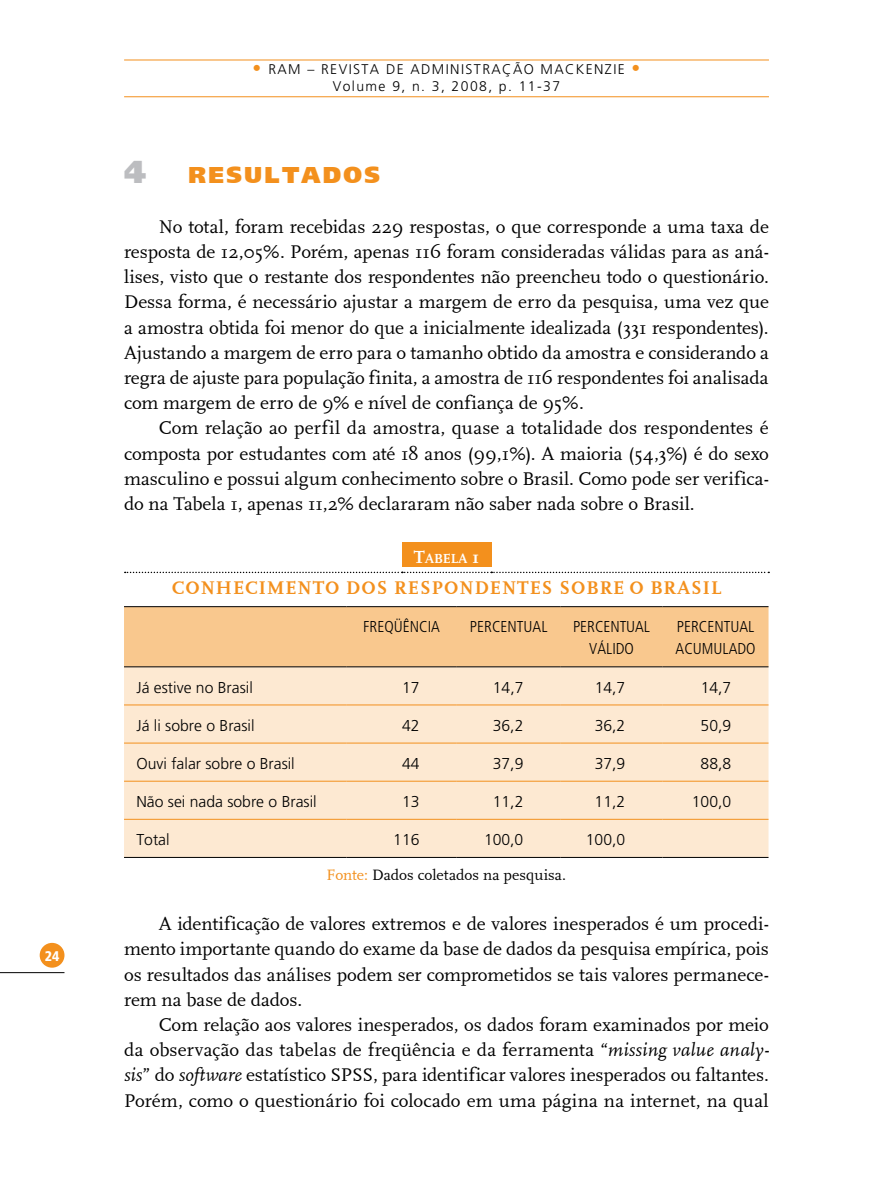
<style>
.page{position:relative;width:893px;height:1191px;background:#fff}
.page>*{position:absolute;margin:0;border:0;box-sizing:border-box;transform-origin:0 0}
.t1{font:900 31.5px "Frutiger";color:#bcbdc0}
.t2{font:900 22.75px "Frutiger";letter-spacing:.1em;color:#f3901d}
.t3{font:19.25px "FF Scala";color:#000}
.t4{font:700 19.25px "FF Scala";color:#f3901d}
.t5{font:300 15.75px "Frutiger";color:#000}
.t6{font:300 condensed 15.75px/22.1px "Frutiger";color:#000;text-align:center}
.t7{font:15.75px "FF Scala";color:#000}
.t8{font:300 14px "Frutiger";letter-spacing:.1em;color:#000}
.t9{font:900 condensed 14px "Frutiger";color:#fff}
.t10{font:700 13.83px "FF Scala";color:#fff}
.s1{font-size:17.5px;color:#f3901d}
.s2{font-size:18.38px}
.s3{color:#f3901d}
.s4{font-style:italic}
</style>
<div class="page">
<div style="left:40px;top:943px;width:24px;height:24px;background:#f3901d;border-radius:50%"></div>
<hr style="left:0;top:972px;width:64px;height:1px;background:#000">
<hr style="left:124px;top:96px;width:645px;height:1px;background:#f3901d">
<hr style="left:124px;top:60px;width:645px;height:1px;background:#f3901d">
<div style="left:402px;top:542px;width:89px;height:25px;background:#f3901d"></div>
<svg style="left:125px;top:571px;width:644px;height:2px"></svg>
<div style="left:124px;top:607px;width:644px;height:59px;background:#f9c88e"></div>
<div style="left:124px;top:667px;width:644px;height:190px;background:#fde9d2"></div>
<hr style="left:124px;top:606px;width:222px;height:1px;background:#000">
<hr style="left:346px;top:606px;width:111px;height:1px;background:#000">
<hr style="left:457px;top:606px;width:104px;height:1px;background:#000">
<hr style="left:561px;top:606px;width:101px;height:1px;background:#000">
<hr style="left:662px;top:606px;width:106px;height:1px;background:#000">
<hr style="left:124px;top:666px;width:222px;height:1px;background:#000">
<hr style="left:346px;top:666px;width:111px;height:1px;background:#000">
<hr style="left:457px;top:666px;width:104px;height:1px;background:#000">
<hr style="left:561px;top:666px;width:101px;height:1px;background:#000">
<hr style="left:662px;top:666px;width:106px;height:1px;background:#000">
<hr style="left:124px;top:857px;width:222px;height:1px;background:#000">
<hr style="left:346px;top:857px;width:111px;height:1px;background:#000">
<hr style="left:457px;top:857px;width:104px;height:1px;background:#000">
<hr style="left:561px;top:857px;width:101px;height:1px;background:#000">
<hr style="left:662px;top:857px;width:106px;height:1px;background:#000">
<hr style="left:124px;top:704px;width:222px;height:1px;background:#f3901d">
<hr style="left:346px;top:704px;width:111px;height:1px;background:#f3901d">
<hr style="left:457px;top:704px;width:104px;height:1px;background:#f3901d">
<hr style="left:561px;top:704px;width:101px;height:1px;background:#f3901d">
<hr style="left:662px;top:704px;width:106px;height:1px;background:#f3901d">
<hr style="left:124px;top:742px;width:222px;height:1px;background:#f3901d">
<hr style="left:346px;top:742px;width:111px;height:1px;background:#f3901d">
<hr style="left:457px;top:742px;width:104px;height:1px;background:#f3901d">
<hr style="left:561px;top:742px;width:101px;height:1px;background:#f3901d">
<hr style="left:662px;top:742px;width:106px;height:1px;background:#f3901d">
<hr style="left:124px;top:780px;width:222px;height:1px;background:#f3901d">
<hr style="left:346px;top:780px;width:111px;height:1px;background:#f3901d">
<hr style="left:457px;top:780px;width:104px;height:1px;background:#f3901d">
<hr style="left:561px;top:780px;width:101px;height:1px;background:#f3901d">
<hr style="left:662px;top:780px;width:106px;height:1px;background:#f3901d">
<hr style="left:124px;top:819px;width:222px;height:1px;background:#f3901d">
<hr style="left:346px;top:819px;width:111px;height:1px;background:#f3901d">
<hr style="left:457px;top:819px;width:104px;height:1px;background:#f3901d">
<hr style="left:561px;top:819px;width:101px;height:1px;background:#f3901d">
<hr style="left:662px;top:819px;width:106px;height:1px;background:#f3901d">
<p class="t9" style="left:45px;top:947px;width:16px">24</p>
<p class="t8" style="left:253px;top:62px;width:179px"><span class="s1">•</span> RAM – revi sta de admi</p>
<p class="t8" style="left:450px;top:62px;width:125px">nistração macke</p>
<p class="t8" style="left:594px;top:62px;width:48px">nzie <span class="s1">•</span></p>
<p class="t8" style="left:333px;top:79px;width:229px">Volume 9, n. 3, 2008, p. 11-37</p>
<p class="t1" style="left:124px;top:152px;width:24px">4</p>
<p class="t2" style="left:188px;top:161px;width:19px">RESU</p>
<p class="t2" style="left:265px;top:161px;width:116px">LTADOS</p>
<p class="t3" style="left:159px;top:216px;width:612px">No total, foram recebidas 229 respostas, o que corresponde a uma taxa de</p>
<p class="t3" style="left:124px;top:241px;width:646px">resposta de 12,05%. Porém, apenas 116 foram consideradas válidas para as aná-</p>
<p class="t3" style="left:124px;top:266px;width:646px">lises, visto que o restante dos respondentes não preencheu todo o questionário.</p>
<p class="t3" style="left:124px;top:292px;width:646px">Dessa forma, é necessário ajustar a margem de erro da pesquisa, uma vez que</p>
<p class="t3" style="left:124px;top:317px;width:646px">a amostra obtida foi menor do que a inicialmente idealizada (331 respondentes).</p>
<p class="t3" style="left:124px;top:342px;width:646px">Ajustando a margem de erro para o tamanho obtido da amostra e considerando a</p>
<p class="t3" style="left:124px;top:367px;width:646px">regra de ajuste para população finita, a amostra de 116 respondentes foi analisada</p>
<p class="t3" style="left:124px;top:392px;width:461px">com margem de erro de 9% e nível de confiança de 95%.</p>
<p class="t3" style="left:159px;top:418px;width:612px">Com relação ao perfil da amostra, quase a totalidade dos respondentes é</p>
<p class="t3" style="left:124px;top:443px;width:646px">composta por estudantes com até 18 anos (99,1%). A maioria (54,3%) é do sexo</p>
<p class="t3" style="left:124px;top:468px;width:646px">masculino e possui algum conhecimento sobre o Brasil. Como pode ser verifica-</p>
<p class="t3" style="left:124px;top:493px;width:572px">do na Tabela 1, apenas 11,2% declararam não saber nada sobre o Brasil.</p>
<p class="t10" style="left:414px;top:550px;width:67px"><span class="s2">T</span>ABELA <span class="s2">1</span></p>
<p class="t4" style="left:172px;top:577px;width:15px">CONHECIMENTO</p>
<p class="t4" style="left:346px;top:577px;width:14px">DOS</p>
<p class="t4" style="left:394px;top:577px;width:13px">RES</p>
<p class="t4" style="left:432px;top:577px;width:27px">PONDENTES</p>
<p class="t4" style="left:559px;top:577px;width:117px">SOBRE O BRASIL</p>
<p class="t6" style="left:363px;top:616px;width:78px">FREQÜÊNCIA</p>
<p class="t6" style="left:470px;top:616px;width:79px">PERCENTUAL</p>
<p class="t6" style="left:573px;top:616px;width:79px">PERCENTUAL<br>VÁLIDO</p>
<p class="t6" style="left:676px;top:616px;width:81px;text-align:left">PERCENTUAL<br>ACUMULADO</p>
<p class="t5" style="left:136px;top:678px;width:118px">Já estive no B rasil</p>
<p class="t5" style="left:402px;top:678px;width:19px">17</p>
<p class="t5" style="left:493px;top:678px;width:32px">14,7</p>
<p class="t5" style="left:595px;top:678px;width:32px">14,7</p>
<p class="t5" style="left:701px;top:678px;width:32px">14,7</p>
<p class="t5" style="left:136px;top:716px;width:120px">Já li sobre o Brasil</p>
<p class="t5" style="left:402px;top:716px;width:19px">42</p>
<p class="t5" style="left:493px;top:716px;width:32px">36,2</p>
<p class="t5" style="left:595px;top:716px;width:32px">36,2</p>
<p class="t5" style="left:701px;top:716px;width:32px">50,9</p>
<p class="t5" style="left:136px;top:754px;width:160px">Ouvi falar sobre o B rasil</p>
<p class="t5" style="left:402px;top:754px;width:19px">44</p>
<p class="t5" style="left:493px;top:754px;width:32px">37,9</p>
<p class="t5" style="left:595px;top:754px;width:32px">37,9</p>
<p class="t5" style="left:701px;top:754px;width:32px">88,8</p>
<p class="t5" style="left:136px;top:792px;width:182px">Não sei nada sobre o B rasil</p>
<p class="t5" style="left:402px;top:792px;width:19px">13</p>
<p class="t5" style="left:493px;top:792px;width:32px">11,2</p>
<p class="t5" style="left:595px;top:792px;width:32px">11,2</p>
<p class="t5" style="left:692px;top:792px;width:41px">100,0</p>
<p class="t5" style="left:136px;top:830px;width:35px">Total</p>
<p class="t5" style="left:393px;top:830px;width:28px">116</p>
<p class="t5" style="left:484px;top:830px;width:41px">100,0</p>
<p class="t5" style="left:586px;top:830px;width:41px">100,0</p>
<p class="t7" style="left:327px;top:866px;width:241px"><span class="s3">Fonte:</span> Dados coletados na pesquisa.</p>
<p class="t3" style="left:159px;top:913px;width:612px">A identificação de valores extremos e de valores inesperados é um procedi-</p>
<p class="t3" style="left:124px;top:938px;width:646px">mento importante quando do exame da base de dados da pesquisa empírica, pois</p>
<p class="t3" style="left:124px;top:964px;width:646px">os resultados das análises podem ser comprometidos se tais valores permanece-</p>
<p class="t3" style="left:124px;top:989px;width:180px">rem na base de dados.</p>
<p class="t3" style="left:159px;top:1014px;width:611px">Com relação aos valores inesperados, os dados foram examinados por meio</p>
<p class="t3" style="left:124px;top:1039px;width:646px">da observação das tabelas de freqüência e da ferramenta “<span class="s4">missing value analy-</span></p>
<p class="t3" style="left:124px;top:1064px;width:646px"><span class="s4">sis</span>” do <span class="s4">software</span> estatístico SPSS, para identificar valores inesperados ou faltantes.</p>
<p class="t3" style="left:124px;top:1089px;width:646px">Porém, como o questionário foi colocado em uma página na internet, na qual</p>
</div>
